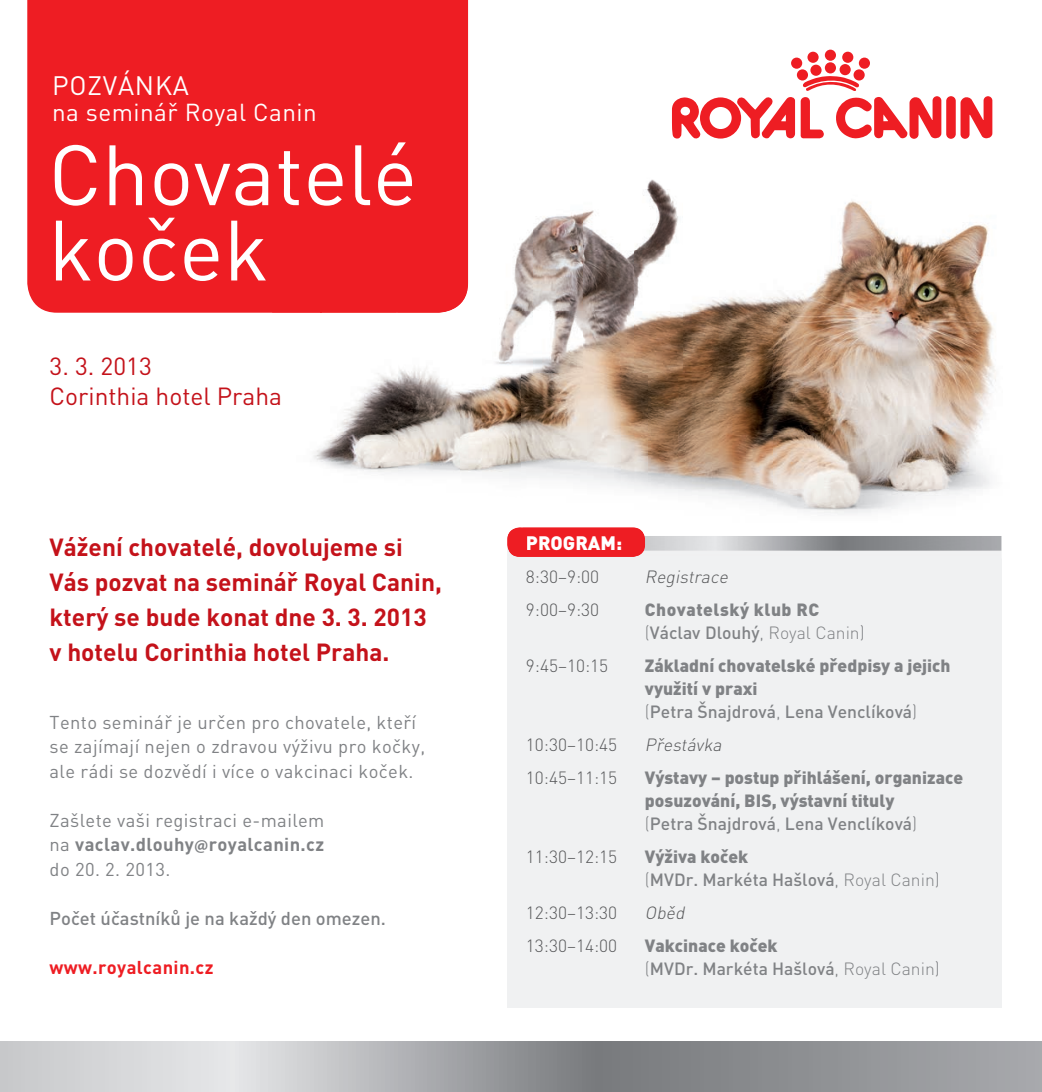
<style>
.page{position:relative;width:1042px;height:1092px;background:#fff}
.page>*{position:absolute;margin:0;border:0;box-sizing:border-box;transform-origin:0 0}
.t1{font:84px/75.2px "DIN Pro";color:#fff}
.t2{font:26.43px "DIN Pro";letter-spacing:.03em;color:#fff}
.t3{font:700 24.5px/35px "DIN Pro";color:#c4121a}
.t4{font:24.5px/29.8px "DIN Pro";color:#c4121a}
.t5{font:24.32px "DIN Pro";letter-spacing:.02em;color:#fff}
.t6{font:900 19.25px "DIN Pro";color:#fff}
.t7{font:18.38px/24.5px "DIN Pro";letter-spacing:.02em;color:#808285}
.t8{font:500 18.38px "DIN Pro";color:#808285}
.t9{font:700 18.38px "DIN Pro";letter-spacing:.02em;color:#ee1d23}
.t10{font:900 17.5px/22.8px "DIN Pro";color:#808285}
.t11{font:500 17.5px/22.8px "DIN Pro";color:#808285}
.t12{font:300 17.5px "DIN Pro";color:#57585a}
.t13{font:900 17.5px/22.8px "DIN Pro";letter-spacing:.03em;color:#808285}
.t14{font:italic 300 17.5px "DIN Pro";color:#57585a}
.s1{font-weight:700}
.s2{font-family:"Myriad Pro";font-weight:700}
.s3{font-weight:300}
.s4{font-weight:500}
.s5{font-weight:900}
</style>
<div class="page">
<img style="left:522px;top:179px;width:157px;height:193px">
<div style="left:507px;top:536px;width:494px;height:471px;background:#f0f1f2"></div>
<div style="left:27px;top:0;width:441px;height:313px;background:#ee1d23"></div>
<svg style="left:0;top:1041px;width:1042px;height:50px;background:#aaabae"></svg>
<div style="left:791px;top:58px;width:11px;height:11px;background:#ee1d23;border-radius:50%"></div>
<div style="left:797px;top:69px;width:11px;height:11px;background:#ee1d23;border-radius:50%"></div>
<div style="left:810px;top:65px;width:11px;height:11px;background:#ee1d23;border-radius:50%"></div>
<div style="left:807px;top:52px;width:11px;height:11px;background:#ee1d23;border-radius:50%"></div>
<div style="left:825px;top:62px;width:11px;height:11px;background:#ee1d23;border-radius:50%"></div>
<div style="left:825px;top:50px;width:11px;height:11px;background:#ee1d23;border-radius:50%"></div>
<div style="left:839px;top:64px;width:12px;height:11px;background:#ee1d23;border-radius:50%"></div>
<div style="left:842px;top:52px;width:11px;height:11px;background:#ee1d23;border-radius:50%"></div>
<div style="left:853px;top:69px;width:11px;height:11px;background:#ee1d23;border-radius:50%"></div>
<div style="left:859px;top:58px;width:11px;height:11px;background:#ee1d23;border-radius:50%"></div>
<svg style="left:960px;top:96px;width:32px;height:43px"></svg>
<svg style="left:672px;top:76px;width:269px;height:63px"></svg>
<div style="left:946px;top:96px;width:10px;height:43px;background:#ee1d23;border-radius:5px"></div>
<img style="left:684px;top:200px;width:305px;height:112px">
<img style="left:460px;top:189px;width:62px;height:289px">
<img style="left:397px;top:367px;width:63px;height:106px">
<img style="left:647px;top:312px;width:349px;height:123px">
<img style="left:522px;top:372px;width:125px;height:63px">
<img style="left:313px;top:373px;width:84px;height:100px">
<img style="left:897px;top:435px;width:105px;height:123px">
<img style="left:522px;top:435px;width:375px;height:80px">
<img style="left:645px;top:550px;width:356px;height:8px">
<img style="left:645px;top:536px;width:356px;height:14px">
<img style="left:507px;top:527px;width:138px;height:30px">
<div style="left:321px;top:189px;width:147px;height:124px;background:#ee1d23"></div>
<div style="left:272px;top:206px;width:49px;height:107px;background:#ee1d23"></div>
<img style="left:527px;top:536px;width:94px;height:14px">
<img style="left:272px;top:189px;width:140px;height:17px">
<h2 class="t2" style="left:52px;top:76px;width:138px">POZVÁNKA</h2>
<h3 class="t5" style="left:52px;top:104px;width:266px">na seminář Royal Canin</h3>
<h1 class="t1" style="left:48px;top:146px;width:370px">Chovatelé koček</h1>
<h3 class="t4" style="left:50px;top:354px;width:234px">3. 3. 2013<br>Corinthia hotel Praha</h3>
<h3 class="t3" style="left:50px;top:532px;width:394px">Vážení chovatelé, dovolujeme si<br>Vás pozvat na seminář Royal Canin, který se bude konat dne 3. 3. 2013 v hotelu Corinthia hotel Praha.</h3>
<p class="t7" style="left:50px;top:711px;width:377px">Tento seminář je určen pro chovatele, kteří se zajímají nejen o zdravou výživu pro kočky, ale rádi se dozvědí i více o vakcinaci koček.</p>
<p class="t7" style="left:50px;top:809px;width:276px;text-align:justify">Zašlete vaši registraci e-mailem na <span class="s1">vaclav.dlouhy</span><span class="s2">@</span><span class="s1">royalcanin.cz </span>do 20. 2. 2013.</p>
<p class="t8" style="left:50px;top:911px;width:338px">Počet účastníků je na každý den omezen.</p>
<p class="t9" style="left:50px;top:960px;width:165px">www.royalcanin.cz</p>
<p class="t6" style="left:526px;top:536px;width:98px">PROGRAM:</p>
<p class="t12" style="left:526px;top:570px;width:75px">8:30–9:00</p>
<p class="t14" style="left:645px;top:570px;width:87px">Registrace</p>
<p class="t12" style="left:526px;top:603px;width:75px">9:00–9:30</p>
<p class="t13" style="left:645px;top:600px;width:221px">Chovatelský klub RC <span class="s3">(</span><span class="s4">Václav Dlouhý</span><span class="s3">, Royal Canin)</span></p>
<p class="t12" style="left:526px;top:659px;width:84px">9:45–10:15</p>
<p class="t10" style="left:645px;top:656px;width:307px">Základní chovatelské předpisy a jejich využití v praxi<br><span class="s3">(</span><span class="s4">Petra Šnajdrová</span><span class="s3">,</span> <span class="s4">Lena Venclíková</span><span class="s3">)</span></p>
<p class="t12" style="left:526px;top:738px;width:93px">10:30–10:45</p>
<p class="t14" style="left:645px;top:738px;width:81px">Přestávka</p>
<p class="t12" style="left:526px;top:771px;width:93px">10:45–11:15</p>
<p class="t10" style="left:645px;top:768px;width:320px">Výstavy – postup přihlášení, organizace posuzování, BIS, výstavní tituly<br><span class="s3">(</span><span class="s4">Petra Šnajdrová</span><span class="s3">,</span> <span class="s4">Lena Venclíková</span><span class="s3">)</span></p>
<p class="t12" style="left:526px;top:850px;width:93px">11:30–12:15</p>
<p class="t11" style="left:645px;top:847px;width:296px"><span class="s5">Výživa koček<br></span><span class="s3">(</span>MVDr. Markéta Hašlová<span class="s3">, Royal Canin)</span></p>
<p class="t12" style="left:526px;top:906px;width:93px">12:30–13:30</p>
<p class="t14" style="left:645px;top:906px;width:44px">Oběd</p>
<p class="t12" style="left:526px;top:939px;width:93px">13:30–14:00</p>
<p class="t11" style="left:645px;top:936px;width:296px"><span class="s5">Vakcinace koček<br></span><span class="s3">(</span>MVDr. Markéta Hašlová<span class="s3">, Royal Canin)</span></p>
</div>
